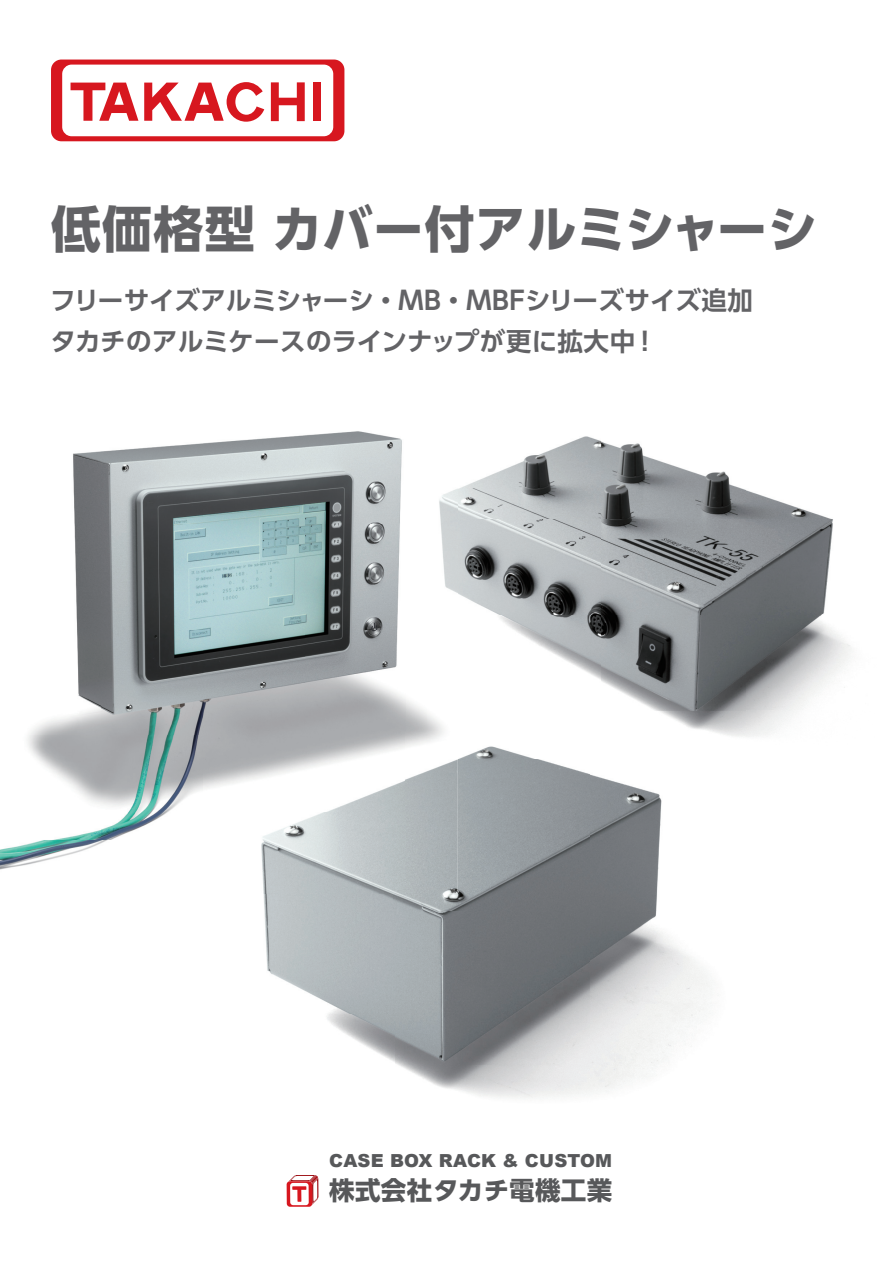
<style>
.page{position:relative;width:893px;height:1263px;background:#fff}
.page>*{position:absolute;margin:0;border:0;box-sizing:border-box;transform-origin:0 0}
.t1{font:700 49.95px "UD Shin Go Pr 6 N";letter-spacing:.02em;color:#636366}
.t2{font:700 25.5px/40.3px "UD Shin Go Pr 6 N De";color:#636366}
.t3{font:700 25.5px "UD Shin Go Pr 6 N";letter-spacing:.015em;color:#57585a}
.t4{font:900 18px "Arial";letter-spacing:.01em;color:#57585a}
</style>
<div class="page">
<svg style="left:51px;top:60px;width:293px;height:81px"></svg>
<svg style="left:287px;top:1181px;width:25px;height:26px"></svg>
<svg style="left:288px;top:1175px;width:30px;height:31px"></svg>
<img style="left:73px;top:431px;width:329px;height:199px">
<img style="left:29px;top:630px;width:276px;height:105px">
<img style="left:305px;top:630px;width:102px;height:101px">
<img style="left:0;top:735px;width:247px;height:135px">
<img style="left:458px;top:436px;width:394px;height:301px">
<img style="left:427px;top:488px;width:31px;height:243px">
<img style="left:443px;top:759px;width:269px;height:339px">
<img style="left:263px;top:894px;width:180px;height:194px">
<img style="left:247px;top:731px;width:211px;height:163px">
<img style="left:427px;top:731px;width:311px;height:28px">
<h1 class="t1" style="left:51px;top:188px;width:768px">低価格型 カバー付アルミシャーシ</h1>
<p class="t2" style="left:50px;top:280px;width:704px">フリーサイズアルミシャーシ・MB・MBFシリーズサイズ追加タカチのアルミケースのラインナップが更に拡大中！</p>
<p class="t4" style="left:329px;top:1147px;width:285px">CASE BOX RACK &amp; CUSTOM</p>
<p class="t3" style="left:329px;top:1170px;width:285px">株式会社タカチ電機工業</p>
</div>
